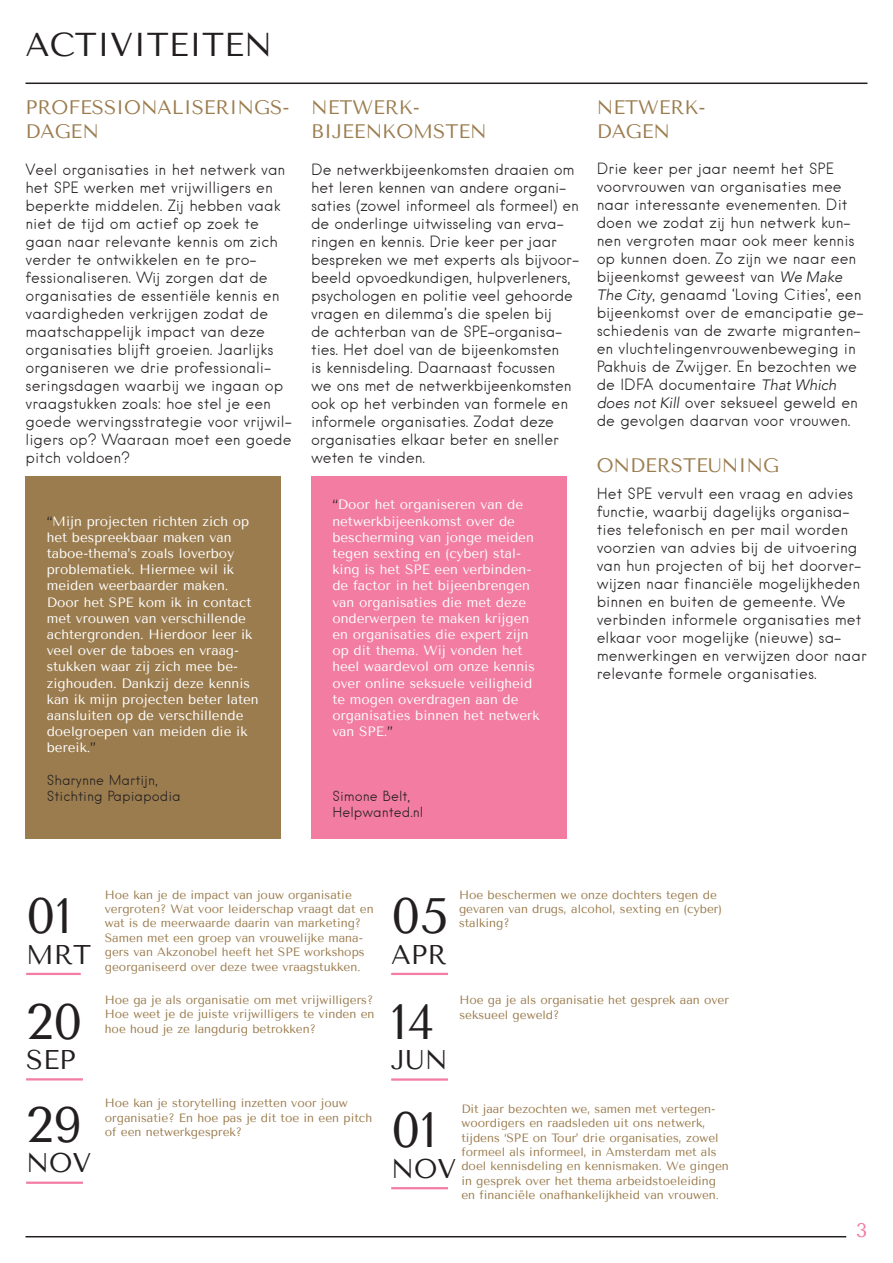
<style>
.page{position:relative;width:893px;height:1263px;background:#fff}
.page>*{position:absolute;margin:0;border:0;box-sizing:border-box;transform-origin:0 0}
.t1{font:49.5px "Tenor Sans";color:#231f20}
.t2{font:33px "Tenor Sans";color:#231f20}
.t3{font:27px "Tenor Sans";color:#231f20}
.t4{font:19.5px/23.4px "Tenor Sans";color:#9b7c4e}
.t5{font:19.5px "Tenor Sans";color:#f27ca2}
.t6{font:300 15px/18px "Hanken";color:#231f20}
.t7{font:13.5px/16.2px "Tenor Sans";color:#fff}
.t8{font:300 13.5px/16.2px "Hanken";color:#231f20}
.t9{font:12px/14.4px "Tenor Sans";color:#9b7c4e}
.s1{font-family:"Avenir";font-style:italic}
.s2{color:#231f20}
</style>
<div class="page">
<hr style="left:26px;top:83px;width:841px;height:1px;background:#231f20">
<hr style="left:26px;top:973px;width:55px;height:2px;background:#f27ca2">
<hr style="left:26px;top:1078px;width:57px;height:2px;background:#f27ca2">
<hr style="left:391px;top:1078px;width:57px;height:3px;background:#f27ca2">
<hr style="left:26px;top:1181px;width:57px;height:3px;background:#f27ca2">
<hr style="left:391px;top:973px;width:57px;height:2px;background:#f27ca2">
<hr style="left:391px;top:1187px;width:57px;height:2px;background:#f27ca2">
<div style="left:311px;top:476px;width:255px;height:362px;background:#f27ca2"></div>
<hr style="left:26px;top:1236px;width:820px;height:1px;background:#231f20">
<div style="left:26px;top:476px;width:255px;height:362px;background:#9b7c4e"></div>
<h2 class="t2" style="left:26px;top:26px;width:248px">ACTIVITEITEN</h2>
<h3 class="t4" style="left:26px;top:96px;width:265px">PROFESSIONALISERINGS-<br>DAGEN</h3>
<h3 class="t4" style="left:311px;top:96px;width:177px">NETWERK-<br>BIJEENKOMSTEN</h3>
<h3 class="t4" style="left:597px;top:96px;width:110px">NETWERK-<br>DAGEN</h3>
<p class="t6" style="left:26px;top:161px;width:268px">Veel organisaties in het netwerk van het SPE werken met vrijwilligers en beperkte middelen. Zij hebben vaak niet de tijd om actief op zoek te gaan naar relevante kennis om zich verder te ontwikkelen en te pro&shy;fessionaliseren. Wij zorgen dat de organisaties de essentiële kennis en vaardigheden verkrijgen zodat de maatschappelijk impact van deze organisaties blijft groeien. Jaarlijks organiseren we drie professionali&shy;seringsdagen waarbij we ingaan op vraagstukken zoals: hoe stel je een goede wervingsstrategie voor vrijwil&shy;ligers op? Waaraan moet een goede pitch voldoen?</p>
<p class="t6" style="left:311px;top:161px;width:269px">De netwerkbijeenkomsten draaien om het leren kennen van andere organi&shy;saties (zowel informeel als formeel) en de onderlinge uitwisseling van erva&shy;ringen en kennis. Drie keer per jaar bespreken we met experts als bijvoor&shy;beeld opvoedkundigen, hulpverleners, psychologen en politie veel gehoorde vragen en dilemma’s die spelen bij<br>de achterban van de SPE-organisa&shy;ties. Het doel van de bijeenkomsten<br>is kennisdeling. Daarnaast focussen we ons met de netwerkbijeenkomsten ook op het verbinden van formele en informele organisaties. Zodat deze organisaties elkaar beter en sneller weten te vinden.</p>
<p class="t6" style="left:597px;top:159px;width:268px">Drie keer per jaar neemt het SPE voorvrouwen van organisaties mee naar interessante evenementen. Dit doen we zodat zij hun netwerk kun&shy;nen vergroten maar ook meer kennis op kunnen doen. Zo zijn we naar een bijeenkomst geweest van <span class="s1">We Make The City</span>, genaamd ‘Loving Cities’, een bijeenkomst over de emancipatie ge&shy;schiedenis van de zwarte migranten&shy;en vluchtelingenvrouwenbeweging in Pakhuis de Zwijger. En bezochten we de IDFA documentaire <span class="s1">That Which does not Kill</span> over seksueel geweld en de gevolgen daarvan voor vrouwen.</p>
<p class="t6" style="left:597px;top:484px;width:272px">Het SPE vervult een vraag en advies functie, waarbij dagelijks organisa&shy;ties telefonisch en per mail worden voorzien van advies bij de uitvoering van hun projecten of bij het doorver&shy;wijzen naar financiële mogelijkheden binnen en buiten de gemeente. We verbinden informele organisaties met elkaar voor mogelijke (nieuwe) sa&shy;menwerkingen en verwijzen door naar relevante formele organisaties.</p>
<h3 class="t4" style="left:597px;top:453px;width:184px">ONDERSTEUNING</h3>
<p class="t7" style="left:332px;top:497px;width:209px"><span class="s2">“</span>Door het organiseren van de netwerkbijeenkomst over de bescherming van jonge meiden tegen sexting en (cyber) stal&shy;king is het SPE een verbinden&shy;de factor in het bijeenbrengen van organisaties die met deze onderwerpen te maken krijgen en organisaties die expert zijn op dit thema. Wij vonden het heel waardevol om onze kennis over online seksuele veiligheid te mogen overdragen aan de organisaties binnen het netwerk van SPE.<span class="s2">”</span></p>
<p class="t7" style="left:47px;top:513px;width:213px"><span class="s2">“</span>Mijn projecten richten zich op het bespreekbaar maken van taboe-thema’s zoals loverboy problematiek. Hiermee wil ik meiden weerbaarder maken.<br>Door het SPE kom ik in contact met vrouwen van verschillende achtergronden. Hierdoor leer ik veel over de taboes en vraag&shy;stukken waar zij zich mee be&shy;zighouden. Dankzij deze kennis kan ik mijn projecten beter laten aansluiten op de verschillende doelgroepen van meiden die ik bereik.<span class="s2">”</span></p>
<p class="t8" style="left:47px;top:772px;width:136px">Sharynne Martijn,<br>Stichting Papiapodia</p>
<p class="t8" style="left:332px;top:788px;width:92px">Simone Belt,<br>Helpwanted.nl</p>
<h1 class="t1" style="left:26px;top:887px;width:47px">01</h1>
<h3 class="t3" style="left:26px;top:939px;width:67px">MRT</h3>
<h1 class="t1" style="left:26px;top:993px;width:58px">20</h1>
<h3 class="t3" style="left:26px;top:1044px;width:51px">SEP</h3>
<h1 class="t1" style="left:26px;top:1096px;width:57px">29</h1>
<h3 class="t3" style="left:26px;top:1147px;width:67px">NOV</h3>
<p class="t9" style="left:105px;top:887px;width:270px">Hoe kan je de impact van jouw organisatie vergroten? Wat voor leiderschap vraagt dat en wat is de meerwaarde daarin van marketing?<br>Samen met een groep van vrouwelijke mana&shy;gers van Akzonobel heeft het SPE workshops georganiseerd over deze twee vraagstukken.</p>
<h1 class="t1" style="left:391px;top:887px;width:59px">05</h1>
<h3 class="t3" style="left:391px;top:939px;width:57px">APR</h3>
<p class="t9" style="left:105px;top:993px;width:271px;text-align:justify">Hoe ga je als organisatie om met vrijwilligers?<br>Hoe weet je de juiste vrijwilligers te vinden en hoe houd je ze langdurig betrokken?</p>
<h1 class="t1" style="left:391px;top:993px;width:44px">14</h1>
<h3 class="t3" style="left:391px;top:1044px;width:58px">JUN</h3>
<p class="t9" style="left:459px;top:887px;width:265px">Hoe beschermen we onze dochters tegen de gevaren van drugs, alcohol, sexting en (cyber) stalking?</p>
<p class="t9" style="left:459px;top:993px;width:271px">Hoe ga je als organisatie het gesprek aan over seksueel geweld?</p>
<p class="t9" style="left:105px;top:1096px;width:269px">Hoe kan je storytelling inzetten voor jouw organisatie? En hoe pas je dit toe in een pitch of een netwerkgesprek?</p>
<p class="t9" style="left:461px;top:1101px;width:269px">Dit jaar bezochten we, samen met vertegen&shy;woordigers en raadsleden uit ons netwerk, tijdens ‘SPE on Tour’ drie organisaties, zowel formeel als informeel, in Amsterdam met als doel kennisdeling en kennismaken. We gingen in gesprek over het thema arbeidstoeleiding en financiële onafhankelijkheid van vrouwen.</p>
<h1 class="t1" style="left:391px;top:1102px;width:47px">01</h1>
<h3 class="t3" style="left:391px;top:1153px;width:67px">NOV</h3>
<h3 class="t5" style="left:856px;top:1219px;width:13px">3</h3>
</div>
